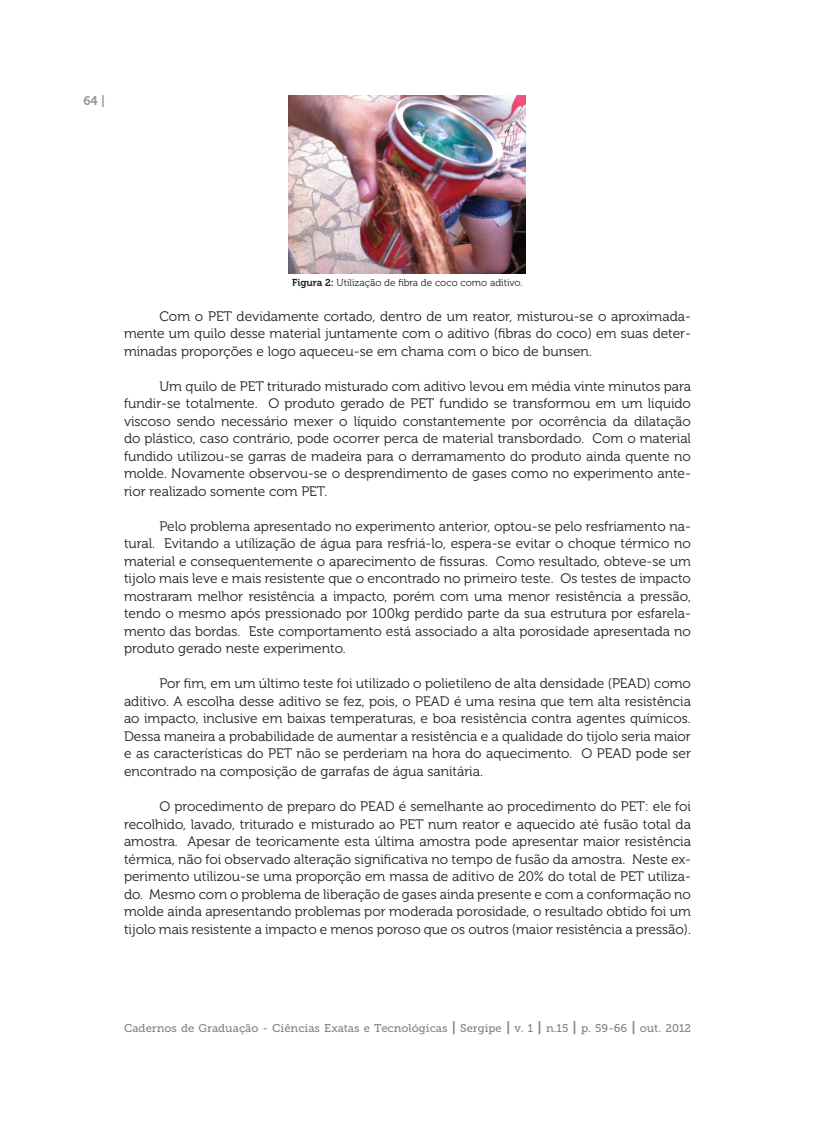
<style>
.page{position:relative;width:815px;height:1124px;background:#fff}
.page>*{position:absolute;margin:0;border:0;box-sizing:border-box;transform-origin:0 0}
.t1{font:13.75px/17.5px "Museo 300";color:#231f20;text-align:justify}
.t2{font:12.5px "Museo 700";color:#939598}
.t3{font:11.25px "Museo Slab 500";color:#808285}
.t4{font:10px "Museo 300";color:#231f20}
.s1{font-family:"Museo 700"}
.s2{font-family:"Museo 700";font-size:13.75px}
</style>
<div class="page">
<img style="left:289px;top:96px;width:237px;height:177px">
<p class="t2" style="left:83px;top:94px;width:23px">64 |</p>
<p class="t4" style="left:292px;top:277px;width:232px"><span class="s1">Figura 2:</span> Utilização de fibra de coco como aditivo.</p>
<p class="t1" style="left:124px;top:307px;width:568px;text-indent:35px">Com o PET devidamente cortado, dentro de um reator, misturou-se o aproximada&shy;mente um quilo desse material juntamente com o aditivo (fibras do coco) em suas deter&shy;minadas proporções e logo aqueceu-se em chama com o bico de bunsen.</p>
<p class="t1" style="left:124px;top:377px;width:568px;text-indent:35px">Um quilo de PET triturado misturado com aditivo levou em média vinte minutos para fundir-se totalmente. O produto gerado de PET fundido se transformou em um liquido viscoso sendo necessário mexer o líquido constantemente por ocorrência da dilatação do plástico, caso contrário, pode ocorrer perca de material transbordado. Com o material fundido utilizou-se garras de madeira para o derramamento do produto ainda quente no molde. Novamente observou-se o desprendimento de gases como no experimento ante&shy;rior realizado somente com PET.</p>
<p class="t1" style="left:124px;top:517px;width:568px;text-indent:35px">Pelo problema apresentado no experimento anterior, optou-se pelo resfriamento na&shy;tural. Evitando a utilização de água para resfriá-lo, espera-se evitar o choque térmico no material e consequentemente o aparecimento de fissuras. Como resultado, obteve-se um tijolo mais leve e mais resistente que o encontrado no primeiro teste. Os testes de impacto mostraram melhor resistência a impacto, porém com uma menor resistência a pressão, tendo o mesmo após pressionado por 100kg perdido parte da sua estrutura por esfarela&shy;mento das bordas. Este comportamento está associado a alta porosidade apresentada no produto gerado neste experimento.</p>
<p class="t1" style="left:124px;top:675px;width:569px;text-indent:35px">Por fim, em um último teste foi utilizado o polietileno de alta densidade (PEAD) como aditivo. A escolha desse aditivo se fez, pois, o PEAD é uma resina que tem alta resistência ao impacto, inclusive em baixas temperaturas, e boa resistência contra agentes químicos.<br>Dessa maneira a probabilidade de aumentar a resistência e a qualidade do tijolo seria maior e as características do PET não se perderiam na hora do aquecimento. O PEAD pode ser encontrado na composição de garrafas de água sanitária.</p>
<p class="t1" style="left:124px;top:797px;width:568px;text-indent:35px">O procedimento de preparo do PEAD é semelhante ao procedimento do PET: ele foi recolhido, lavado, triturado e misturado ao PET num reator e aquecido até fusão total da amostra. Apesar de teoricamente esta última amostra pode apresentar maior resistência térmica, não foi observado alteração significativa no tempo de fusão da amostra. Neste ex&shy;perimento utilizou-se uma proporção em massa de aditivo de 20% do total de PET utiliza&shy;do. Mesmo com o problema de liberação de gases ainda presente e com a conformação no molde ainda apresentando problemas por moderada porosidade, o resultado obtido foi um tijolo mais resistente a impacto e menos poroso que os outros (maior resistência a pressão).</p>
<p class="t3" style="left:124px;top:1021px;width:568px">Cadernos de Graduação - Ciências Exatas e Tecnológicas <span class="s2">|</span> Sergipe <span class="s2">|</span> v. 1 <span class="s2">|</span> n.15 <span class="s2">|</span> p. 59-66 <span class="s2">|</span> out. 2012</p>
</div>
